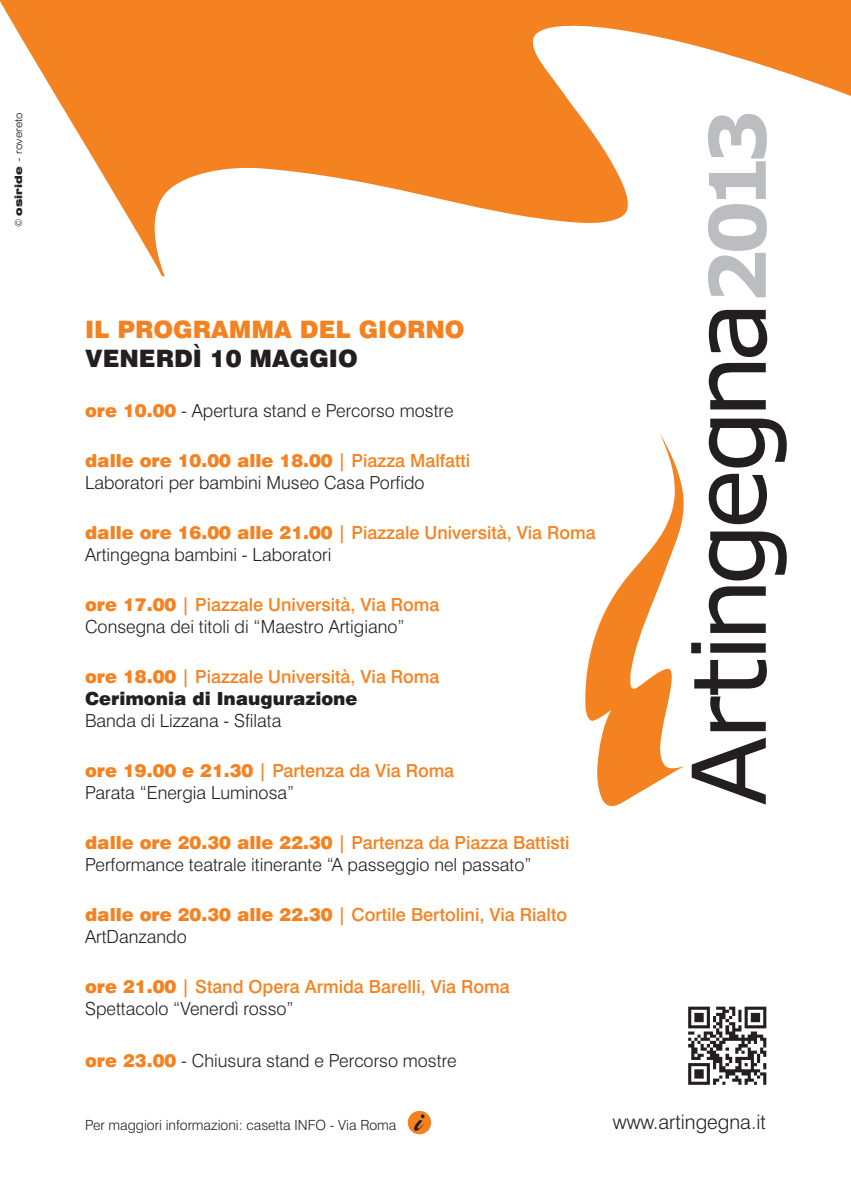
<style>
.page{position:relative;width:851px;height:1191px;background:#fff}
.page>*{position:absolute;margin:0;border:0;box-sizing:border-box;transform-origin:0 0}
.t1{font:101.8px "Verdana";letter-spacing:-.07em;color:#231f20}
.t2{font:900 24px "Swiss 721 BT";color:#f58220}
.t3{font:900 24px "Swiss 721 BT";color:#231f20}
.t4{font:300 20px "Swiss 721 BT";color:#231f20}
.t5{font:300 18px/22px "Swiss 721 BT";color:#231f20}
.t6{font:500 18px/22px "Swiss 721 BT";color:#f58220}
.t7{font:300 14px "Swiss 721 BT";color:#231f20}
.t8{font:300 expanded 10px "Swiss 721 BT";color:#231f20}
.s1{font-weight:900}
.s2{font-weight:700;font-size:77.8px;color:#bcbdc0}
.s3{font-weight:900;color:#f58220}
.s4{font-weight:500;color:#f58220}
.s5{font-weight:900;color:#231f20}
.s6{font-weight:300;color:#231f20}
</style>
<div class="page">
<svg style="left:0;top:0;width:850px;height:277px"></svg>
<img style="left:688px;top:1006px;width:79px;height:79px">
<svg style="left:585px;top:434px;width:99px;height:372px"></svg>
<svg style="left:407px;top:1110px;width:24px;height:24px"></svg>
<svg style="left:414px;top:1114px;width:10px;height:16px"></svg>
<p class="t8" style="left:15px;top:227px;width:117px;rotate:-90deg">© <span class="s1">osiride</span> - rovereto</p>
<h1 class="t1" style="left:671px;top:806px;width:699px;rotate:-90deg">Artingegna<span class="s2">2013</span></h1>
<h2 class="t2" style="left:85px;top:320px;width:381px">IL PROGRAMMA DEL GIORNO</h2>
<h2 class="t3" style="left:85px;top:349px;width:274px">VENERDÌ 10 MAGGIO</h2>
<p class="t5" style="left:85px;top:401px;width:370px"><span class="s3">ore 10.00</span> - Apertura stand e Percorso mostre</p>
<p class="t5" style="left:85px;top:451px;width:386px"><span class="s3">dalle ore 10.00 alle 18.00</span> <span class="s4">| Piazza Malfatti<br></span>Laboratori per bambini Museo Casa Porfido</p>
<p class="t5" style="left:85px;top:523px;width:512px"><span class="s3">dalle ore 16.00 alle 21.00</span> <span class="s4">| Piazzale Università, Via Roma<br></span>Artingegna bambini - Laboratori</p>
<p class="t5" style="left:85px;top:595px;width:356px"><span class="s3">ore 17.00</span> <span class="s4">| Piazzale Università, Via Roma<br></span>Consegna dei titoli di “Maestro Artigiano”</p>
<p class="t6" style="left:85px;top:667px;width:356px"><span class="s1">ore 18.00</span> | Piazzale Università, Via Roma<br><span class="s5">Cerimonia di Inaugurazione</span></p>
<p class="t5" style="left:85px;top:711px;width:198px">Banda di Lizzana - Sfilata</p>
<p class="t5" style="left:85px;top:761px;width:370px"><span class="s3">ore 19.00 e 21.30</span> <span class="s4">| Partenza da Via Roma<br></span>Parata “Energia Luminosa”</p>
<p class="t5" style="left:85px;top:833px;width:486px"><span class="s3">dalle ore 20.30 alle 22.30</span> <span class="s4">| Partenza da Piazza Battisti<br></span>Performance teatrale itinerante “A passeggio nel passato”</p>
<p class="t6" style="left:85px;top:905px;width:483px"><span class="s1">dalle ore 20.30 alle 22.30</span> | Cortile Bertolini, Via Rialto<br><span class="s6">ArtDanzando</span></p>
<p class="t6" style="left:85px;top:977px;width:426px"><span class="s1">ore 21.00</span> | Stand Opera Armida Barelli, Via Roma<br><span class="s6">Spettacolo “Venerdì rosso”</span></p>
<p class="t5" style="left:85px;top:1051px;width:373px"><span class="s3">ore 23.00</span> - Chiusura stand e Percorso mostre</p>
<p class="t7" style="left:85px;top:1119px;width:313px">Per maggiori informazioni: casetta INFO - Via Roma</p>
<p class="t4" style="left:612px;top:1115px;width:154px">www.artingegna.it</p>
</div>
